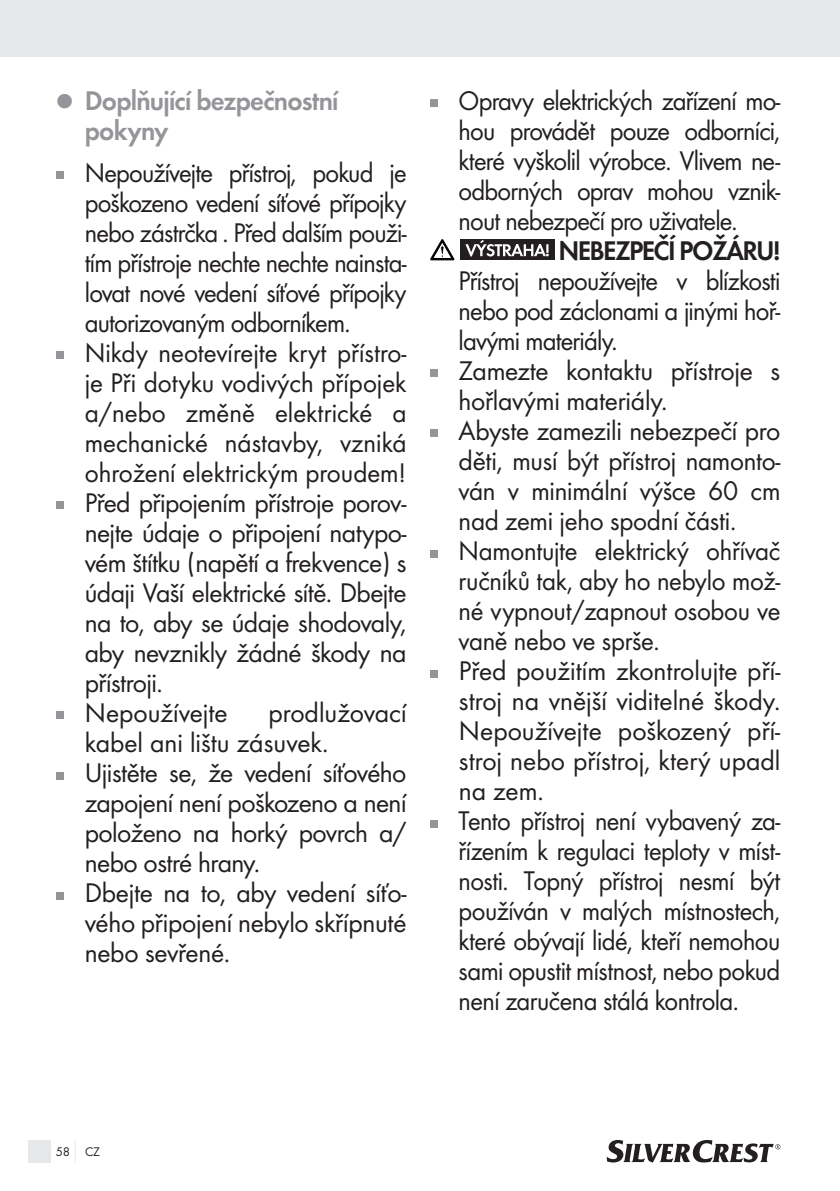
<style>
.page{position:relative;width:840px;height:1191px;background:#fff}
.page>*{position:absolute;margin:0;border:0;box-sizing:border-box;transform-origin:0 0}
.t1{font:28px/30px "Futura Pro";letter-spacing:-.02em;color:#231f20;scale:.96 1}
.t2{font:28px/30px "Futura Pro";letter-spacing:-.02em;color:#231f20}
.t3{font:600 28px/30px "Futura Pro";letter-spacing:-.03em;color:#939598;scale:.96 1}
.t4{font:600 28px "Futura Pro";letter-spacing:-.06em;color:#231f20;scale:.96 1}
.t5{font:13px "Futura Pro";color:#231f20}
</style>
<div class="page">
<div style="left:0;top:0;width:839px;height:57px;background:#e6e7e9"></div>
<div style="left:28px;top:1140px;width:23px;height:22px;background:#e6e7e9"></div>
<svg style="left:75px;top:1140px;width:1px;height:22px"></svg>
<svg style="left:606px;top:1140px;width:174px;height:22px"></svg>
<div style="left:57px;top:172px;width:7px;height:7px;background:#939598"></div>
<div style="left:57px;top:352px;width:7px;height:7px;background:#939598"></div>
<div style="left:57px;top:502px;width:7px;height:7px;background:#939598"></div>
<div style="left:57px;top:712px;width:7px;height:7px;background:#939598"></div>
<div style="left:57px;top:772px;width:7px;height:7px;background:#939598"></div>
<div style="left:57px;top:892px;width:7px;height:7px;background:#939598"></div>
<div style="left:430px;top:100px;width:7px;height:7px;background:#939598"></div>
<svg style="left:430px;top:240px;width:23px;height:20px"></svg>
<div style="left:459px;top:240px;width:94px;height:20px;background:#231f20"></div>
<svg style="left:465px;top:240px;width:83px;height:16px"></svg>
<div style="left:430px;top:370px;width:7px;height:7px;background:#939598"></div>
<div style="left:430px;top:430px;width:7px;height:7px;background:#939598"></div>
<div style="left:430px;top:550px;width:7px;height:7px;background:#939598"></div>
<div style="left:430px;top:670px;width:7px;height:7px;background:#939598"></div>
<div style="left:430px;top:820px;width:7px;height:7px;background:#939598"></div>
<p class="t3" style="left:85px;top:84px;width:266px;text-indent:-28px">● Doplňující bezpečnostní pokyny</p>
<p class="t1" style="left:85px;top:156px;width:336px">Nepoužívejte přístroj, pokud je poškozeno vedení síťové přípojky nebo zástrčka . Před dalším použi&shy;tím přístroje nechte nechte nainsta&shy;lovat nové vedení síťové přípojky autorizovaným odborníkem.<br>Nikdy neotevírejte kryt přístro&shy;je Při dotyku vodivých přípojek a/nebo změně elektrické a mechanické nástavby, vzniká ohrožení elektrickým proudem!<br>Před připojením přístroje porov&shy;nejte údaje o připojení natypo&shy;vém štítku (napětí a frekvence) s údaji Vaší elektrické sítě. Dbejte na to, aby se údaje shodovaly, aby nevznikly žádné škody na přístroji.<br>Nepoužívejte</p>
<p class="t2" style="left:85px;top:696px;width:323px;text-indent:183px">prodlužovací kabel ani lištu zásuvek.<br>Ujistěte se, že vedení síťového zapojení není poškozeno a není položeno na horký povrch a/ nebo ostré hrany.<br>Dbejte na to, aby vedení síťo&shy;vého připojení nebylo skřípnuté nebo sevřené.</p>
<p class="t1" style="left:458px;top:84px;width:336px;text-align:justify">Opravy elektrických zařízení mo&shy;hou provádět pouze odborníci, které vyškolil výrobce. Vlivem ne&shy;odborných oprav mohou vznik&shy;nout nebezpečí pro uživatele.</p>
<p class="t4" style="left:558px;top:230px;width:232px">NEBEZPEČÍ POŽÁRU!</p>
<p class="t1" style="left:458px;top:264px;width:336px">Přístroj nepoužívejte v blízkosti nebo pod záclonami a jinými hoř&shy;lavými materiály.<br>Zamezte kontaktu přístroje s hořlavými materiály.<br>Abyste zamezili nebezpečí pro děti, musí být přístroj namonto&shy;ván v minimální výšce 60 cm nad zemi jeho spodní části.<br>Namontujte elektrický ohřívač ručníků tak, aby ho nebylo mož&shy;né vypnout/zapnout osobou ve vaně nebo ve sprše.<br>Před použitím zkontrolujte pří&shy;stroj na vnější viditelné škody.<br>Nepoužívejte poškozený pří&shy;stroj nebo přístroj, který upadl na zem.<br>Tento přístroj není vybavený za&shy;řízením k regulaci teploty v míst&shy;nosti. Topný přístroj nesmí být používán v malých místnostech, které obývají lidé, kteří nemohou sami opustit místnost, nebo pokud není zaručena stálá kontrola.</p>
<p class="t5" style="left:56px;top:1142px;width:45px">58 CZ</p>
</div>
